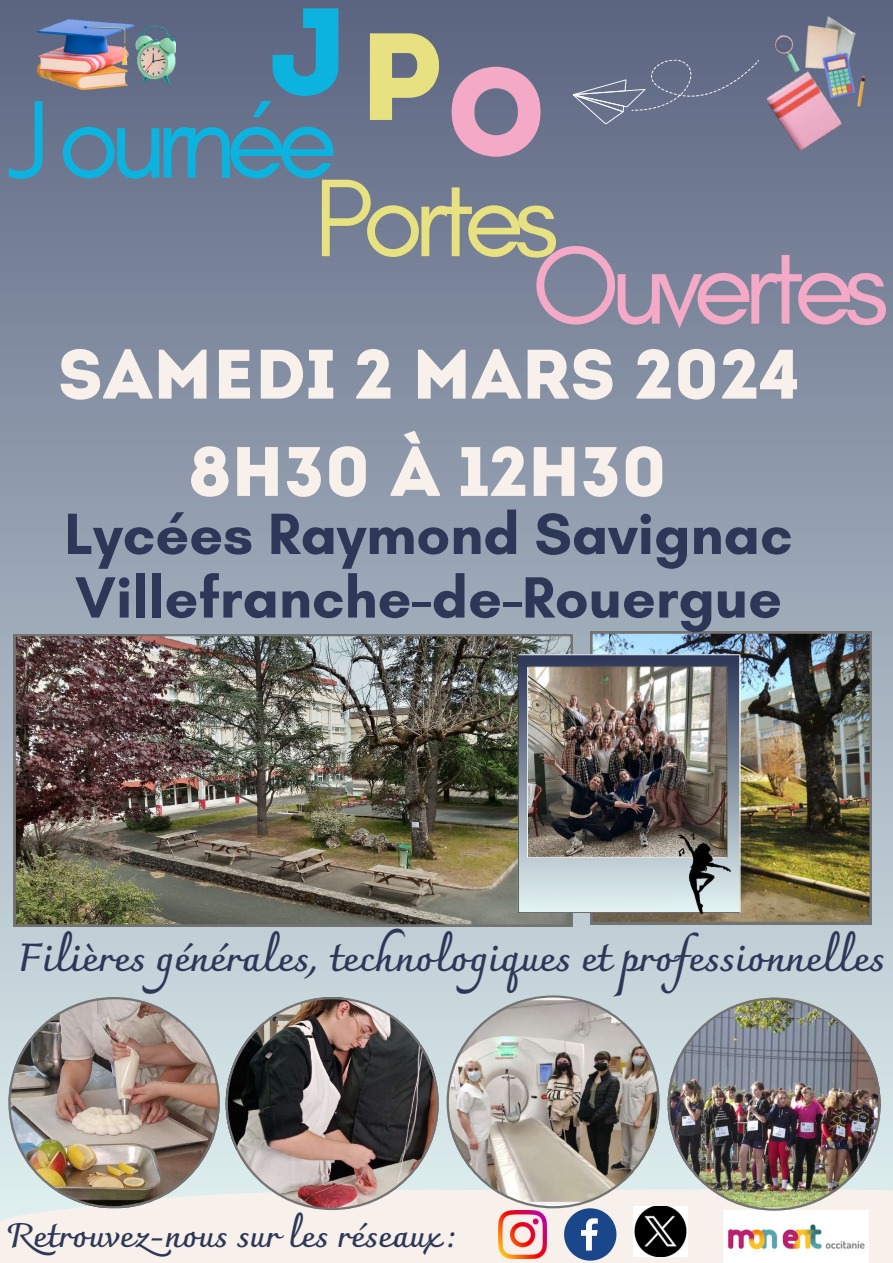
<style>
.page{position:relative;width:893px;height:1263px;background:#fff}
.page>*{position:absolute;margin:0;border:0;box-sizing:border-box;transform-origin:0 0}
.t1{font:123.75px "Intro";color:#0cb3df}
.t2{font:123.75px "Intro";color:#e8e182}
.t3{font:112.5px "Glacial Indifference";letter-spacing:-.095em;color:#0cb3df}
.t4{font:112.5px "Glacial Indifference";letter-spacing:-.095em;color:#f4a9c6}
.t5{font:112.5px "Glacial Indifference";letter-spacing:-.095em;color:#e8e182}
.t6{font:69.75px/97.4px "Intro";color:#f8f0eb;text-align:center}
.t7{font:700 59.25px "Glacial Indifference";color:#2d3858}
.t8{font:700 39px "Charmonman";color:#2d3858}
.t9{font:700 33.75px "Charmonman";color:#2d3858}
</style>
<div class="page">
<div style="left:0;top:0;width:893px;height:1263px;background:linear-gradient(to bottom,#5b6480,#e3f4f3)"></div>
<div style="left:0;top:1185px;width:893px;height:78px;background:#f8f0eb"></div>
<img style="left:14px;top:634px;width:559px;height:292px">
<img style="left:37px;top:19px;width:138px;height:70px">
<img style="left:746px;top:9px;width:142px;height:146px">
<div style="left:571px;top:51px;width:189px;height:77px;background:#656e88"></div>
<img style="left:590px;top:631px;width:281px;height:293px">
<img style="left:499px;top:1211px;width:48px;height:47px">
<svg style="left:564px;top:1208px;width:52px;height:52px;background:#5e7ca9"></svg>
<img style="left:634px;top:1206px;width:53px;height:51px">
<img style="left:723px;top:1211px;width:145px;height:51px">
<img style="left:8px;top:997px;width:212px;height:211px">
<img style="left:226px;top:997px;width:213px;height:213px">
<img style="left:518px;top:654px;width:222px;height:259px">
<img style="left:678px;top:834px;width:53px;height:79px">
<img style="left:446px;top:995px;width:213px;height:213px">
<img style="left:667px;top:998px;width:213px;height:213px">
<h1 class="t1" style="left:267px;top:2px;width:83px">J</h1>
<h1 class="t2" style="left:359px;top:27px;width:87px">P</h1>
<h2 class="t3" style="left:8px;top:71px;width:539px">J ournée <sup>o</sup></h2>
<h2 class="t5" style="left:313px;top:149px;width:247px">Portes</h2>
<h2 class="t4" style="left:531px;top:217px;width:359px">Ouvertes</h2>
<h3 class="t6" style="left:58px;top:332px;width:742px">SAMEDI 2 MARS 2024<br>8h30 à 12h30</h3>
<h3 class="t7" style="left:64px;top:498px;width:729px">Lycées Raymond Savignac</h3>
<h3 class="t7" style="left:75px;top:561px;width:708px">Villefranche-de-Rouergue</h3>
<p class="t8" style="left:19px;top:935px;width:866px">Filières générales, technologiques et professionnelles</p>
<p class="t9" style="left:8px;top:1215px;width:448px">Retrouvez-nous sur les réseaux :</p>
</div>
